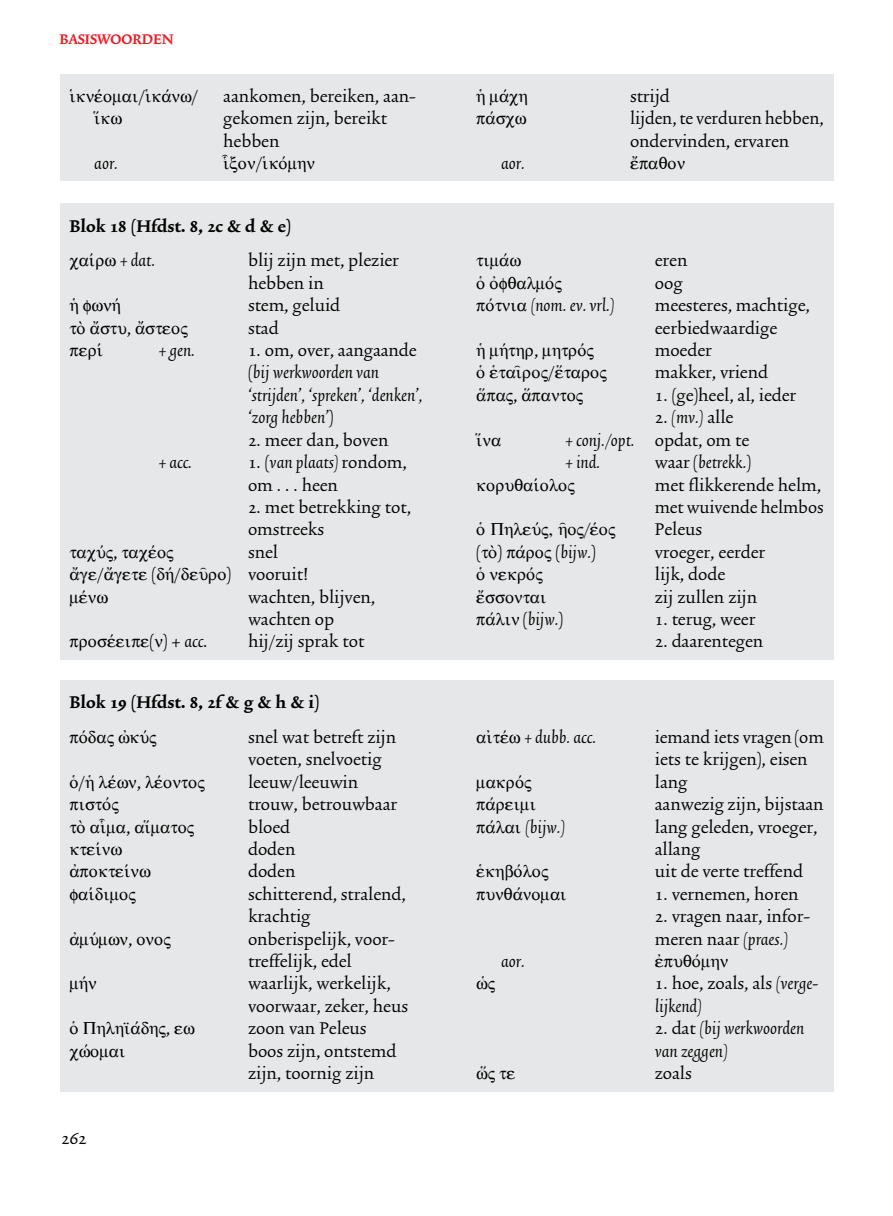
<style>
.page{position:relative;width:893px;height:1216px;background:#fff}
.page>*{position:absolute;margin:0;border:0;box-sizing:border-box;transform-origin:0 0}
.t1{font:19.95px/22.4px "Trinite No 2 Rom Wid";color:#000}
.t2{font:italic 19.95px/22.4px "Trinite No 2";color:#000}
.t3{font:700 19.95px "Trinite No 2";color:#000}
.t4{font:18.2px "Symbol Greek";color:#000}
.t5{font:700 16.45px "Trinite No 2";color:#ed1d24}
.s1{font-family:"Trinite No 2 Rom Wid";font-style:normal}
.s2{font-family:"Trinite No 2";font-style:italic}
</style>
<div class="page">
<div style="left:60px;top:74px;width:773px;height:107px;background:#e6e7e8"></div>
<div style="left:60px;top:203px;width:773px;height:457px;background:#e6e7e8"></div>
<div style="left:60px;top:680px;width:773px;height:411px;background:#e6e7e8"></div>
<p class="t5" style="left:60px;top:32px;width:116px">BASISWOORDEN</p>
<p class="t4" style="left:86px;top:86px;width:28px">■ ❖□</p>
<p class="t1" style="left:138px;top:86px;width:8px">/</p>
<p class="t1" style="left:172px;top:86px;width:28px">❖■ /</p>
<p class="t1" style="left:223px;top:86px;width:194px">aankomen, bereiken, aan&shy;gekomen zijn, bereikt hebben</p>
<p class="t2" style="left:94px;top:153px;width:25px">aor.</p>
<p class="t1" style="left:238px;top:153px;width:79px">□■/ □❖ ■</p>
<p class="t3" style="left:69px;top:217px;width:223px">BLOK 18 (HFDST. 8, 2C &amp; D &amp; E)</p>
<p class="t2" style="left:95px;top:251px;width:61px">❖ + dat.</p>
<p class="t1" style="left:248px;top:251px;width:152px">blij zijn met, plezier hebben in</p>
<p class="t1" style="left:248px;top:295px;width:94px">stem, geluid</p>
<p class="t1" style="left:69px;top:318px;width:113px">▼□ ▲▼◆, ▲▼ □</p>
<p class="t1" style="left:248px;top:318px;width:32px">stad</p>
<p class="t2" style="left:159px;top:340px;width:38px">+ gen.</p>
<p class="t1" style="left:248px;top:340px;width:170px">1. om, over, aangaande</p>
<p class="t2" style="left:248px;top:363px;width:176px"><span class="s1">(</span>bij werkwoorden van ‘strijden’, ‘spreken’, ‘denken’, ‘zorg hebben’<span class="s1">)</span></p>
<p class="t1" style="left:248px;top:430px;width:142px">2. meer dan, boven</p>
<p class="t2" style="left:159px;top:452px;width:35px">+ acc.</p>
<p class="t1" style="left:248px;top:452px;width:160px">1. (<span class="s2">van plaats)</span> rondom, om...heen</p>
<p class="t1" style="left:248px;top:497px;width:164px">2. met betrekking tot, omstreeks</p>
<p class="t1" style="left:69px;top:542px;width:61px">▼ ◆❖,▼</p>
<p class="t1" style="left:248px;top:542px;width:31px">snel</p>
<p class="t1" style="left:97px;top:564px;width:8px">/</p>
<p class="t1" style="left:131px;top:564px;width:178px">▼ ( ❖/ ◆ □) vooruit!</p>
<p class="t1" style="left:248px;top:587px;width:129px">wachten, blijven, wachten op</p>
<p class="t4" style="left:88px;top:631px;width:35px">□▲ ❖</p>
<p class="t1" style="left:150px;top:631px;width:59px">(■) + <span class="s2">acc</span>.</p>
<p class="t1" style="left:248px;top:631px;width:118px">hij/zij sprak tot</p>
<p class="t3" style="left:69px;top:693px;width:251px">BLOK 19 (HFDST. 8, 2F &amp; G &amp; H &amp; I)</p>
<p class="t1" style="left:248px;top:727px;width:150px">snel wat betreft zijn voeten, snelvoetig</p>
<p class="t1" style="left:69px;top:772px;width:129px">□/ ● ❖ ■, ● ❖□■▼□</p>
<p class="t1" style="left:248px;top:772px;width:112px">leeuw/leeuwin</p>
<p class="t4" style="left:85px;top:793px;width:33px">▲▼□❖</p>
<p class="t1" style="left:248px;top:794px;width:151px">trouw, betrouwbaar</p>
<p class="t1" style="left:126px;top:816px;width:6px">,</p>
<p class="t1" style="left:248px;top:816px;width:44px">bloed</p>
<p class="t4" style="left:79px;top:838px;width:33px">▼ ❖■</p>
<p class="t1" style="left:248px;top:839px;width:49px">doden</p>
<p class="t4" style="left:89px;top:861px;width:52px">□▼❖■</p>
<p class="t1" style="left:248px;top:861px;width:49px">doden</p>
<p class="t1" style="left:248px;top:884px;width:159px">schitterend, stralend, krachtig</p>
<p class="t1" style="left:89px;top:928px;width:76px">◆❖ ■, □■□</p>
<p class="t1" style="left:248px;top:928px;width:148px">onberispelijk, voor&shy;treffelijk, edel</p>
<p class="t1" style="left:248px;top:973px;width:161px">waarlijk, werkelijk, voorwaar, zeker, heus</p>
<p class="t1" style="left:141px;top:1018px;width:31px">❖ ,</p>
<p class="t1" style="left:248px;top:1018px;width:120px">zoon van Peleus</p>
<p class="t1" style="left:248px;top:1040px;width:150px">boos zijn, ontstemd zijn, toornig zijn</p>
<p class="t1" style="left:61px;top:1128px;width:27px">262</p>
<p class="t1" style="left:630px;top:86px;width:41px">strijd</p>
<p class="t1" style="left:630px;top:109px;width:195px">lijden, te verduren hebben, ondervinden, ervaren</p>
<p class="t2" style="left:501px;top:153px;width:25px">aor.</p>
<p class="t4" style="left:658px;top:153px;width:28px">❑□■</p>
<p class="t1" style="left:655px;top:251px;width:34px">eren</p>
<p class="t4" style="left:476px;top:272px;width:85px">□□❑●□❖</p>
<p class="t1" style="left:655px;top:273px;width:29px">oog</p>
<p class="t2" style="left:485px;top:295px;width:130px">□❖▼■ (nom. ev. vrl.)</p>
<p class="t1" style="left:655px;top:295px;width:156px">meesteres, machtige, eerbiedwaardige</p>
<p class="t1" style="left:508px;top:340px;width:85px">❖▼ , ▼□❖</p>
<p class="t1" style="left:655px;top:340px;width:58px">moeder</p>
<p class="t1" style="left:531px;top:363px;width:69px">□/▼ □</p>
<p class="t1" style="left:655px;top:363px;width:115px">makker, vriend</p>
<p class="t1" style="left:513px;top:385px;width:6px">,</p>
<p class="t4" style="left:551px;top:384px;width:26px">■▼□</p>
<p class="t1" style="left:655px;top:385px;width:143px">1. (ge)heel, al, ieder</p>
<p class="t1" style="left:655px;top:407px;width:80px">2. <span class="s2">(mv.)</span> alle</p>
<p class="t4" style="left:483px;top:429px;width:10px">■</p>
<p class="t2" style="left:566px;top:430px;width:185px">+ conj./opt. <span class="s1">opdat, om te </span>+ ind.</p>
<p class="t2" style="left:655px;top:452px;width:98px"><span class="s1">waar (</span>betrekk.<span class="s1">)</span></p>
<p class="t4" style="left:486px;top:474px;width:83px">□ ◆❑ ❖□●□</p>
<p class="t1" style="left:655px;top:475px;width:170px">met flikkerende helm, met wuivende helmbos</p>
<p class="t2" style="left:476px;top:519px;width:133px">□ ●◆❖ □/❖□</p>
<p class="t1" style="left:655px;top:519px;width:49px">Peleus</p>
<p class="t2" style="left:476px;top:542px;width:121px"><span class="s1">(</span>▼□<span class="s1">)</span> ❖ □ <span class="s1">(</span>bijw.<span class="s1">)</span></p>
<p class="t1" style="left:655px;top:542px;width:112px">vroeger, eerder</p>
<p class="t1" style="left:655px;top:564px;width:72px">lijk, dode</p>
<p class="t4" style="left:485px;top:586px;width:46px">▲▲□■▼</p>
<p class="t1" style="left:655px;top:587px;width:104px">zij zullen zijn</p>
<p class="t2" style="left:496px;top:609px;width:69px">❖● ■ <span class="s1">(</span>bijw.<span class="s1">)</span></p>
<p class="t1" style="left:655px;top:609px;width:102px">1. terug, weer</p>
<p class="t1" style="left:655px;top:631px;width:110px">2. daarentegen</p>
<p class="t2" style="left:493px;top:727px;width:105px">▼ ❖ + dubb. acc.</p>
<p class="t1" style="left:655px;top:727px;width:170px">iemand iets vragen (om iets te krijgen), eisen</p>
<p class="t1" style="left:655px;top:772px;width:34px">lang</p>
<p class="t1" style="left:655px;top:794px;width:170px">aanwezig zijn, bijstaan</p>
<p class="t2" style="left:496px;top:816px;width:71px">❖● (bijw.)</p>
<p class="t1" style="left:655px;top:816px;width:164px">lang geleden, vroeger, allang</p>
<p class="t4" style="left:513px;top:861px;width:29px">□❖●□</p>
<p class="t1" style="left:655px;top:861px;width:150px">uit de verte treffend</p>
<p class="t4" style="left:485px;top:883px;width:57px">◆■❑ ❖■□</p>
<p class="t1" style="left:655px;top:884px;width:145px">1. vernemen, horen</p>
<p class="t1" style="left:655px;top:906px;width:157px">2. vragen naar, infor&shy;meren naar <span class="s2">(praes.)</span></p>
<p class="t2" style="left:501px;top:951px;width:25px">aor.</p>
<p class="t4" style="left:673px;top:950px;width:57px">◆❑□❖ ■</p>
<p class="t1" style="left:655px;top:973px;width:165px">1. hoe, zoals, als <span class="s2">(verge-</span></p>
<p class="t2" style="left:655px;top:996px;width:48px">lijkend)</p>
<p class="t2" style="left:655px;top:1018px;width:151px"><span class="s1">2. dat</span> (bij werkwoorden van zeggen)</p>
<p class="t1" style="left:655px;top:1063px;width:38px">zoals</p>
</div>
